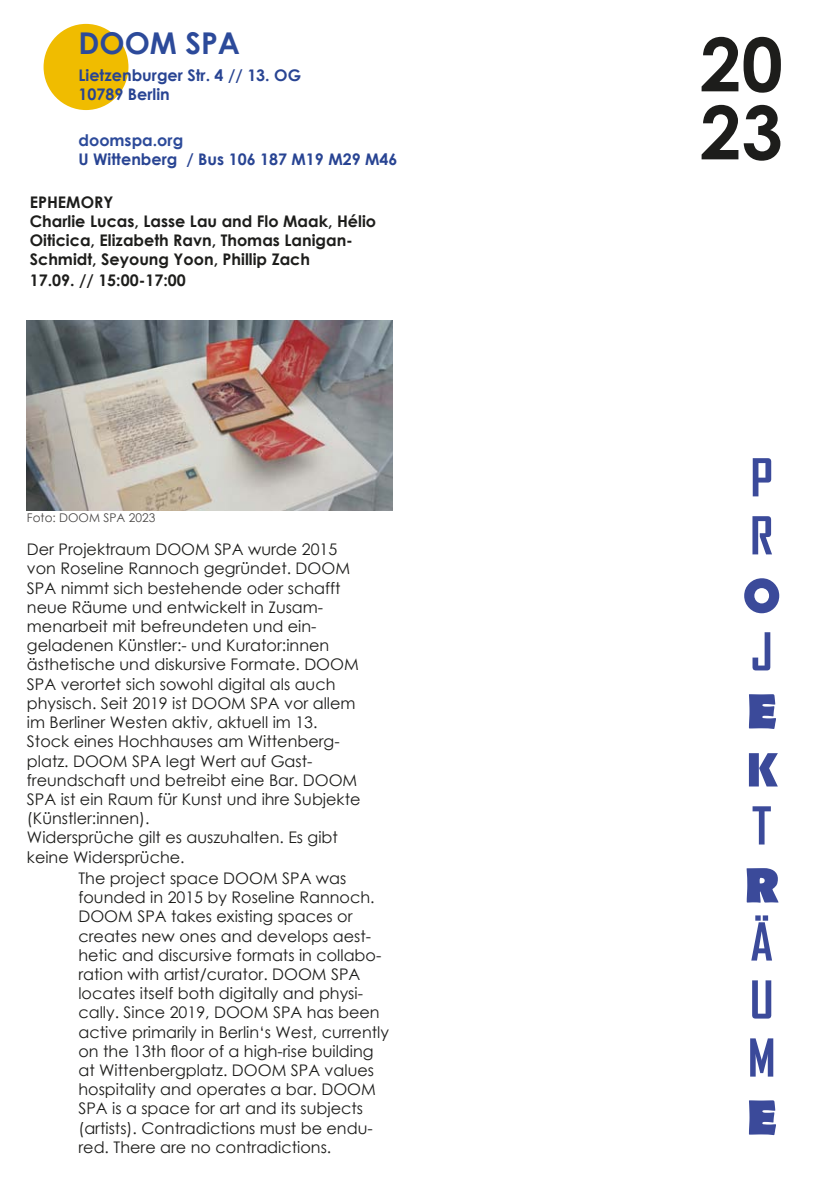
<style>
.page{position:relative;width:840px;height:1191px;background:#fff}
.page>*{position:absolute;margin:0;border:0;box-sizing:border-box;transform-origin:0 0}
.t1{font:700 74px/68px "Century Gothic";color:#1d1d1b}
.t2{font:700 50px "Agency FB";color:#3b4a9a}
.t3{font:700 50px "Berlin Sans FB";color:#3b4a9a}
.t4{font:50px "Bauhaus 93";color:#3b4a9a}
.t5{font:700 30px "Century Gothic";color:#2c4a9a}
.t6{font:16px/19.2px "Century Gothic";color:#1d1d1b}
.t7{font:700 16px/19.2px "Century Gothic";color:#1d1d1b}
.t8{font:700 16px/19.2px "Century Gothic";color:#284493}
.t9{font:12px "Century Gothic";color:#4a4847}
.s1{color:#2c4a9a}
</style>
<div class="page">
<div style="left:44px;top:24px;width:84px;height:86px;background:#f0bc00;border-radius:50%"></div>
<img style="left:27px;top:321px;width:365px;height:189px">
<p class="t5" style="left:78px;top:20px;width:163px">DOOM SPA</p>
<p class="t8" style="left:78px;top:65px;width:224px">Lietzenburger Str. 4 // 13. OG</p>
<p class="t8" style="left:78px;top:84px;width:93px">10789 Berlin</p>
<p class="t8" style="left:78px;top:130px;width:320px"><span class="s1">doomspa.org<br></span>U Wittenberg / Bus 106 187 M19 M29 M46</p>
<p class="t7" style="left:30px;top:192px;width:85px">EPHEMORY</p>
<p class="t7" style="left:30px;top:211px;width:347px">Charlie Lucas, Lasse Lau and Flo Maak, Hélio<br>Oiticica, Elizabeth Ravn, Thomas Lanigan-<br>Schmidt, Seyoung Yoon, Phillip Zach</p>
<p class="t7" style="left:30px;top:270px;width:157px">17.09. // 15:00-17:00</p>
<p class="t9" style="left:27px;top:510px;width:130px">Foto: DOOM SPA 2023</p>
<p class="t6" style="left:27px;top:539px;width:335px">Der Projektraum DOOM SPA wurde 2015 von Roseline Rannoch gegründet. DOOM SPA nimmt sich bestehende oder schafft neue Räume und entwickelt in Zusam&shy;menarbeit mit befreundeten und ein&shy;geladenen Künstler:- und Kurator:innen ästhetische und diskursive Formate. DOOM SPA verortet sich sowohl digital als auch physisch. Seit 2019 ist DOOM SPA vor allem im Berliner Westen aktiv, aktuell im 13.<br>Stock eines Hochhauses am Wittenberg&shy;platz. DOOM SPA legt Wert auf Gast&shy;freundschaft und betreibt eine Bar. DOOM SPA ist ein Raum für Kunst und ihre Subjekte (Künstler:innen).</p>
<p class="t6" style="left:27px;top:827px;width:312px">Widersprüche gilt es auszuhalten. Es gibt keine Widersprüche.</p>
<p class="t6" style="left:78px;top:868px;width:312px">The project space DOOM SPA was founded in 2015 by Roseline Rannoch.<br>DOOM SPA takes existing spaces or creates new ones and develops aest&shy;hetic and discursive formats in collabo&shy;ration with artist/curator. DOOM SPA locates itself both digitally and physi&shy;cally. Since 2019, DOOM SPA has been active primarily in Berlin‘s West, currently on the 13th floor of a high-rise building at Wittenbergplatz. DOOM SPA values hospitality and operates a bar. DOOM SPA is a space for art and its subjects (artists). Contradictions must be endu&shy;red. There are no contradictions.</p>
<p class="t1" style="left:699px;top:27px;width:84px">20<br>23</p>
<p class="t2" style="left:750px;top:446px;width:24px">P</p>
<p class="t2" style="left:749px;top:504px;width:25px">R</p>
<p class="t4" style="left:742px;top:567px;width:39px">O</p>
<p class="t2" style="left:750px;top:620px;width:23px">J</p>
<p class="t3" style="left:746px;top:683px;width:31px">E</p>
<p class="t4" style="left:745px;top:741px;width:34px">K</p>
<p class="t2" style="left:751px;top:794px;width:21px">T</p>
<p class="t3" style="left:744px;top:857px;width:35px">R</p>
<p class="t2" style="left:750px;top:910px;width:24px">Ä</p>
<p class="t2" style="left:749px;top:968px;width:25px">U</p>
<p class="t2" style="left:747px;top:1026px;width:29px">M</p>
<p class="t3" style="left:746px;top:1089px;width:31px">E</p>
</div>
